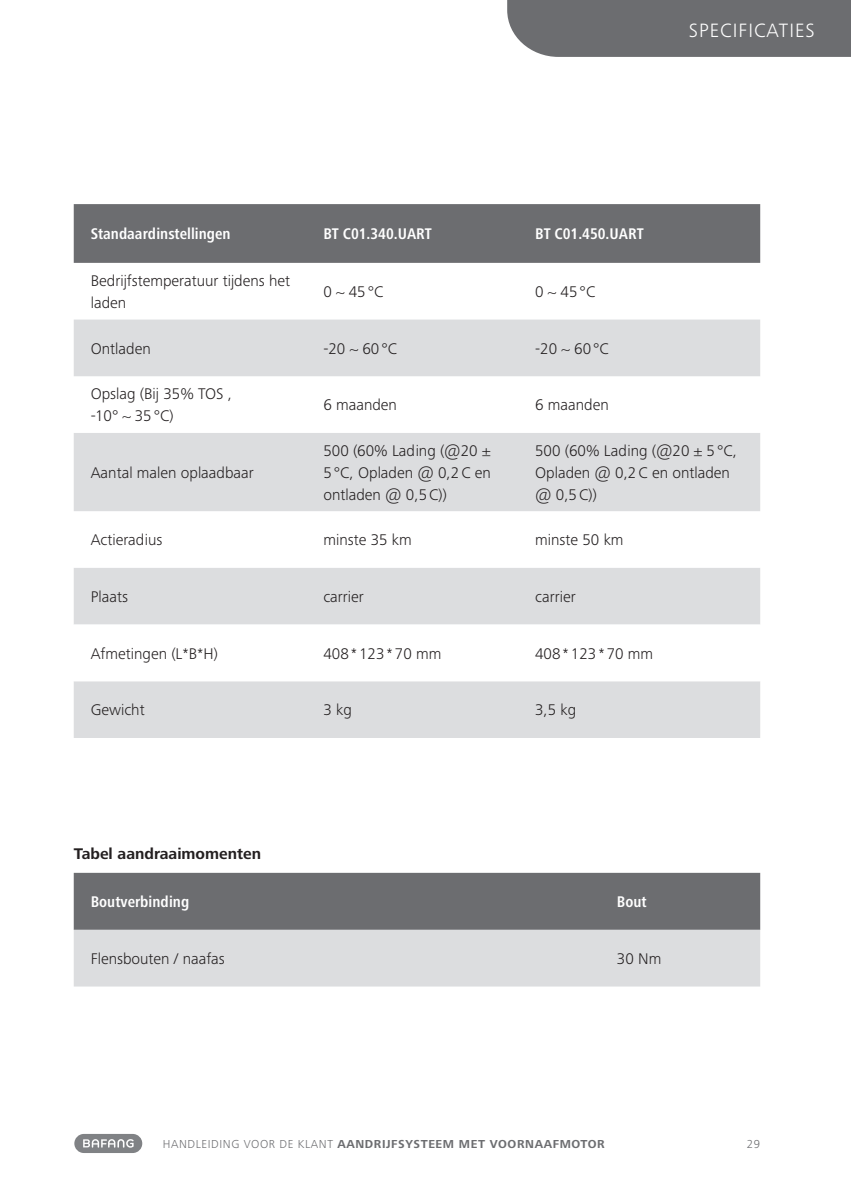
<style>
.page{position:relative;width:851px;height:1202px;background:#fff}
.page>*{position:absolute;margin:0;border:0;box-sizing:border-box;transform-origin:0 0}
.t1{font:300 20px "Frutiger Next Pro";color:#fff}
.t2{font:300 16px/22px "Frutiger Next Pro";color:#231f20}
.t3{font:700 condensed 16px "Frutiger Next Pro";color:#fff}
.t4{font:700 16px "Frutiger Next Pro";color:#231f20}
.t5{font:700 12px "Frutiger Next Pro";letter-spacing:.05em;color:#6c6d70}
.t6{font:300 12px "Frutiger Next Pro";color:#6c6d70}
.s1{font-weight:300}
</style>
<div class="page">
<div style="left:74px;top:1134px;width:68px;height:19px;background:#808285;border-radius:10px"></div>
<svg style="left:83px;top:1139px;width:51px;height:9px"></svg>
<div style="left:74px;top:204px;width:686px;height:59px;background:#6c6d70"></div>
<svg style="left:74px;top:320px;width:686px;height:191px;fill:#dcdddf"></svg>
<div style="left:74px;top:568px;width:686px;height:170px;background:#dcdddf"></div>
<svg style="left:74px;top:625px;width:686px;height:56px"></svg>
<svg style="left:74px;top:873px;width:686px;height:113px;background:#a3a4a7"></svg>
<div style="left:507px;top:0;width:344px;height:57px;background:#6c6d70"></div>
<p class="t1" style="left:688px;top:19px;width:21px">Specificaties</p>
<p class="t3" style="left:91px;top:225px;width:141px">Standaardinstellingen</p>
<p class="t3" style="left:323px;top:225px;width:110px">BT C01.340.UART</p>
<p class="t3" style="left:535px;top:225px;width:110px">BT C01.450.UART</p>
<p class="t2" style="left:91px;top:270px;width:201px">Bedrijfstemperatuur tijdens het laden</p>
<p class="t2" style="left:323px;top:281px;width:62px">0 ~ 45°C</p>
<p class="t2" style="left:535px;top:281px;width:62px">0 ~ 45°C</p>
<p class="t2" style="left:91px;top:337px;width:61px">Ontladen</p>
<p class="t2" style="left:323px;top:337px;width:75px">-20 ~ 60°C</p>
<p class="t2" style="left:535px;top:337px;width:75px">-20 ~ 60°C</p>
<p class="t2" style="left:91px;top:383px;width:143px">Opslag (Bij 35% TOS , -10° ~ 35°C)</p>
<p class="t2" style="left:323px;top:394px;width:75px">6 maanden</p>
<p class="t2" style="left:535px;top:394px;width:75px">6 maanden</p>
<p class="t2" style="left:91px;top:461px;width:164px">Aantal malen oplaadbaar</p>
<p class="t2" style="left:323px;top:439px;width:169px;text-align:justify">500 (60% Lading (@20 ± 5°C, Opladen @ 0,2C en ontladen @ 0,5C))</p>
<p class="t2" style="left:535px;top:439px;width:203px">500 (60% Lading (@20 ± 5°C,<br>Opladen @ 0,2C en ontladen @ 0,5C))</p>
<p class="t2" style="left:91px;top:529px;width:73px">Actieradius</p>
<p class="t2" style="left:323px;top:529px;width:90px">minste 35 km</p>
<p class="t2" style="left:535px;top:529px;width:90px">minste 50 km</p>
<p class="t2" style="left:91px;top:586px;width:39px">Plaats</p>
<p class="t2" style="left:323px;top:586px;width:42px">carrier</p>
<p class="t2" style="left:535px;top:586px;width:42px">carrier</p>
<p class="t2" style="left:91px;top:642px;width:129px">Afmetingen (L*B*H)</p>
<p class="t2" style="left:323px;top:642px;width:119px">408*123*70 mm</p>
<p class="t2" style="left:535px;top:642px;width:119px">408*123*70 mm</p>
<p class="t2" style="left:91px;top:699px;width:55px">Gewicht</p>
<p class="t2" style="left:323px;top:699px;width:30px">3 kg</p>
<p class="t2" style="left:535px;top:699px;width:43px">3,5 kg</p>
<p class="t4" style="left:74px;top:845px;width:189px">Tabel aandraaimomenten</p>
<p class="t3" style="left:91px;top:893px;width:100px">Boutverbinding</p>
<p class="t3" style="left:617px;top:893px;width:31px">Bout</p>
<p class="t2" style="left:91px;top:948px;width:136px">Flensbouten / naafas</p>
<p class="t2" style="left:617px;top:948px;width:46px">30 Nm</p>
<p class="t5" style="left:163px;top:1137px;width:443px"><span class="s1">HANDLEIDING VOOR DE KLANT</span> AANDRIJFSYSTEEM MET VOORNAAFMOTOR</p>
<p class="t6" style="left:746px;top:1137px;width:15px">29</p>
</div>
